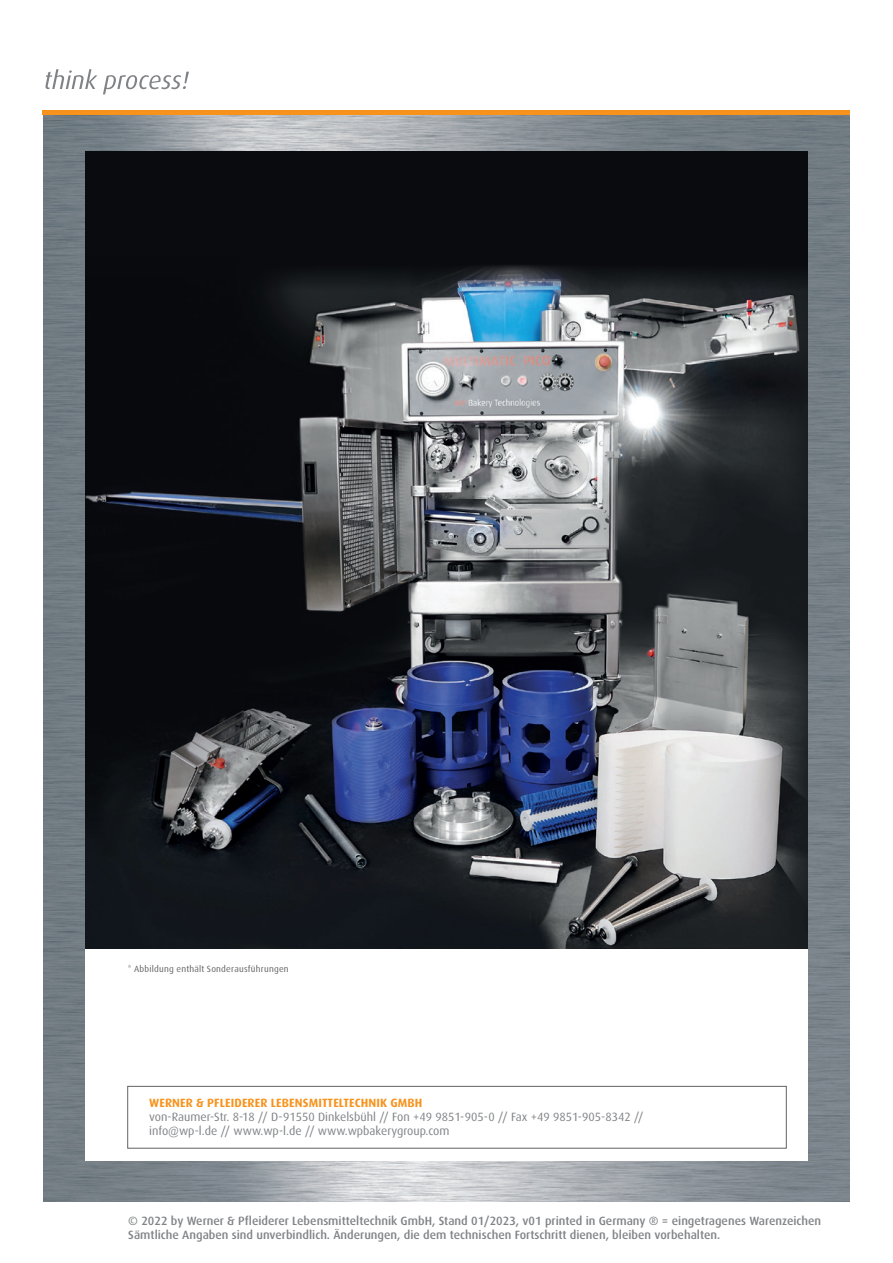
<style>
.page{position:relative;width:893px;height:1263px;background:#fff}
.page>*{position:absolute;margin:0;border:0;box-sizing:border-box;transform-origin:0 0}
.t1{font:500 12px/14.4px "Dax Pro";color:#808285}
.t2{font:12px/14.4px "Dax Pro";color:#808285}
.t3{font:700 12px "Dax Pro";letter-spacing:.01em;color:#f7931d}
.t4{font:9px "Dax Pro";letter-spacing:.025em;color:#636366}
</style>
<div class="page">
<img style="left:43px;top:114px;width:807px;height:1088px">
<div style="left:85px;top:153px;width:723px;height:1008px;background:#fff"></div>
<hr style="left:43px;top:110px;width:807px;height:4px;background:#f7931d">
<svg style="left:45px;top:69px;width:144px;height:25px"></svg>
<div style="left:127px;top:1086px;width:660px;height:62px;border:1px solid #636366"></div>
<div style="left:85px;top:151px;width:723px;height:797px;background:#090b0e"></div>
<img style="left:85px;top:265px;width:723px;height:683px">
<p class="t4" style="left:128px;top:963px;width:163px">* Abbildung enthält Sonderausführungen</p>
<p class="t3" style="left:149px;top:1095px;width:275px">WERNER &amp; PFLEIDERER LEBENSMITTELTECHNIK GMBH</p>
<p class="t2" style="left:149px;top:1109px;width:496px">von-Raumer-Str. 8-18 // D-91550 Dinkelsbühl // Fon +49 9851-905-0 // Fax +49 9851-905-8342 // info@wp-l.de // www.wp-l.de // www.wpbakerygroup.com</p>
<p class="t1" style="left:128px;top:1213px;width:694px">© 2022 by Werner &amp; Pfleiderer Lebensmitteltechnik GmbH, Stand 01/2023, v01 printed in Germany ® = eingetragenes Warenzeichen<br>Sämtliche Angaben sind unverbindlich. Änderungen, die dem technischen Fortschritt dienen, bleiben vorbehalten.</p>
</div>
